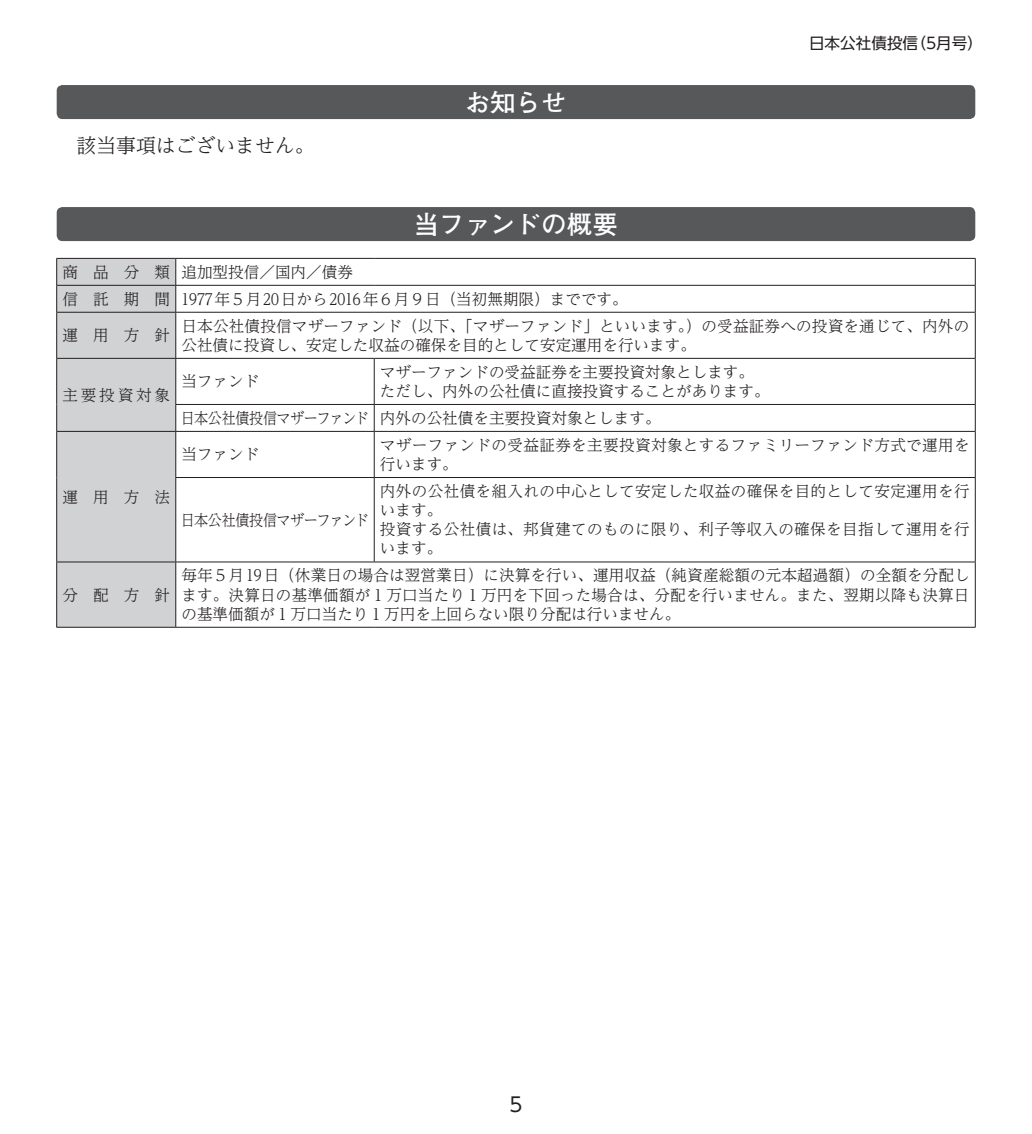
<style>
.page{position:relative;width:1032px;height:1134px;background:#fff}
.page>*{position:absolute;margin:0;border:0;box-sizing:border-box;transform-origin:0 0}
.t1{font:700 25.6px "Futo Go B101 Pro";color:#fff}
.t2{font:300 19.8px "UD Reimin Pro";color:#231f20}
.t3{font:19.8px "UD Shin Go Pro";color:#231f20}
.t4{font:300 15.6px/19.2px "UD Reimin Pro";color:#231f20}
.t5{font:300 15.6px/19.2px "UD Reimin Pro";letter-spacing:.025em;color:#231f20}
.t6{font:300 15.6px "UD Reimin Pro";color:#231f20;scale:.9 1}
.t7{font:300 15.6px "UD Reimin Pro";letter-spacing:-.035em;color:#231f20;scale:.9 1}
.t8{font:15.6px "UD Shin Go Pro";color:#231f20}
</style>
<div class="page">
<div style="left:57px;top:85px;width:918px;height:34px;background:#57585a;border-radius:6px"></div>
<div style="left:57px;top:207px;width:918px;height:34px;background:#57585a;border-radius:6px"></div>
<hr style="left:176px;top:258px;width:198px;height:1px;background:#231f20">
<hr style="left:374px;top:258px;width:601px;height:1px;background:#231f20">
<hr style="left:176px;top:285px;width:198px;height:1px;background:#231f20">
<hr style="left:374px;top:285px;width:601px;height:1px;background:#231f20">
<svg style="left:975px;top:259px;width:1px;height:53px"></svg>
<hr style="left:176px;top:312px;width:198px;height:1px;background:#231f20">
<hr style="left:374px;top:312px;width:601px;height:1px;background:#231f20">
<hr style="left:975px;top:312px;width:1px;height:46px;background:#231f20">
<hr style="left:176px;top:358px;width:198px;height:1px;background:#231f20">
<hr style="left:374px;top:358px;width:601px;height:1px;background:#231f20">
<hr style="left:374px;top:359px;width:1px;height:45px;background:#231f20">
<hr style="left:975px;top:359px;width:1px;height:45px;background:#231f20">
<hr style="left:175px;top:404px;width:199px;height:1px;background:#231f20">
<svg style="left:56px;top:258px;width:120px;height:369px;background:#c9cacc"></svg>
<hr style="left:374px;top:404px;width:601px;height:1px;background:#231f20">
<svg style="left:374px;top:405px;width:1px;height:26px"></svg>
<svg style="left:975px;top:405px;width:1px;height:26px"></svg>
<hr style="left:56px;top:431px;width:120px;height:1px;background:#231f20">
<hr style="left:56px;top:432px;width:1px;height:45px;background:#231f20">
<hr style="left:176px;top:431px;width:198px;height:1px;background:#231f20">
<hr style="left:175px;top:432px;width:1px;height:45px;background:#231f20">
<hr style="left:374px;top:431px;width:601px;height:1px;background:#231f20">
<hr style="left:374px;top:432px;width:1px;height:45px;background:#231f20">
<hr style="left:975px;top:432px;width:1px;height:45px;background:#231f20">
<hr style="left:56px;top:477px;width:1px;height:85px;background:#231f20">
<hr style="left:175px;top:477px;width:199px;height:1px;background:#231f20">
<hr style="left:175px;top:478px;width:1px;height:84px;background:#231f20">
<hr style="left:374px;top:477px;width:601px;height:1px;background:#231f20">
<hr style="left:374px;top:478px;width:1px;height:84px;background:#231f20">
<hr style="left:975px;top:478px;width:1px;height:84px;background:#231f20">
<hr style="left:56px;top:562px;width:120px;height:1px;background:#231f20">
<hr style="left:56px;top:562px;width:1px;height:65px;background:#231f20">
<hr style="left:176px;top:562px;width:198px;height:1px;background:#231f20">
<hr style="left:175px;top:562px;width:1px;height:65px;background:#231f20">
<hr style="left:374px;top:562px;width:601px;height:1px;background:#231f20">
<hr style="left:975px;top:562px;width:1px;height:65px;background:#231f20">
<hr style="left:56px;top:627px;width:120px;height:1px;background:#231f20">
<hr style="left:176px;top:627px;width:198px;height:1px;background:#231f20">
<hr style="left:374px;top:627px;width:601px;height:1px;background:#231f20">
<p class="t2" style="left:77px;top:129px;width:240px">該当事項はございません。</p>
<h1 class="t1" style="left:465px;top:82px;width:104px">お知らせ</h1>
<p class="t8" style="left:809px;top:31px;width:175px">日本公社債投信（5月号）</p>
<h1 class="t1" style="left:414px;top:204px;width:206px">当ファンドの概要</h1>
<p class="t4" style="left:62px;top:258px;width:567px;line-height:27px">商 品 分 類 追加型投信／国内／債券<br>信 託 期 間 1977年5月 20日から 2016年6月9日（当初無期限）までです。</p>
<p class="t4" style="left:62px;top:325px;width:109px">運用方針</p>
<p class="t4" style="left:181px;top:316px;width:789px">日本公社債投信マザーファンド（以下、「マザーファンド」といいます。）の受益証券への投資を通じて、内外の公社債に投資し、安定した収益の確保を目的として安定運用を行います。</p>
<p class="t4" style="left:62px;top:385px;width:109px">主要投資対象</p>
<p class="t4" style="left:181px;top:371px;width:79px">当ファンド</p>
<p class="t4" style="left:380px;top:362px;width:391px">マザーファンドの受益証券を主要投資対象とします。ただし、内外の公社債に直接投資することがあります。</p>
<p class="t6" style="left:181px;top:405px;width:535px">日本公社債投信マザーファンド 内外の公社債を主要投資対象とします。</p>
<p class="t4" style="left:62px;top:486px;width:109px">運用方法</p>
<p class="t4" style="left:62px;top:584px;width:109px">分配方針</p>
<p class="t4" style="left:181px;top:444px;width:79px">当ファンド</p>
<p class="t5" style="left:380px;top:435px;width:591px">マザーファンドの受益証券を主要投資対象とするファミリーファンド方式で運用を行います。</p>
<p class="t7" style="left:181px;top:507px;width:211px">日本公社債投信マザーファンド</p>
<p class="t5" style="left:380px;top:481px;width:591px">内外の公社債を組入れの中心として安定した収益の確保を目的として安定運用を行います。<br>投資する公社債は、邦貨建てのものに限り、利子等収入の確保を目指して運用を行います。</p>
<p class="t4" style="left:181px;top:565px;width:790px;text-align:justify">毎年5月 19日（休業日の場合は翌営業日）に決算を行い、運用収益（純資産総額の元本超過額）の全額を分配します。決算日の基準価額が1万口当たり1万円を下回った場合は、分配を行いません。また、翌期以降も決算日の基準価額が1万口当たり1万円を上回らない限り分配は行いません。</p>
<p class="t3" style="left:509px;top:1088px;width:15px">5</p>
</div>
